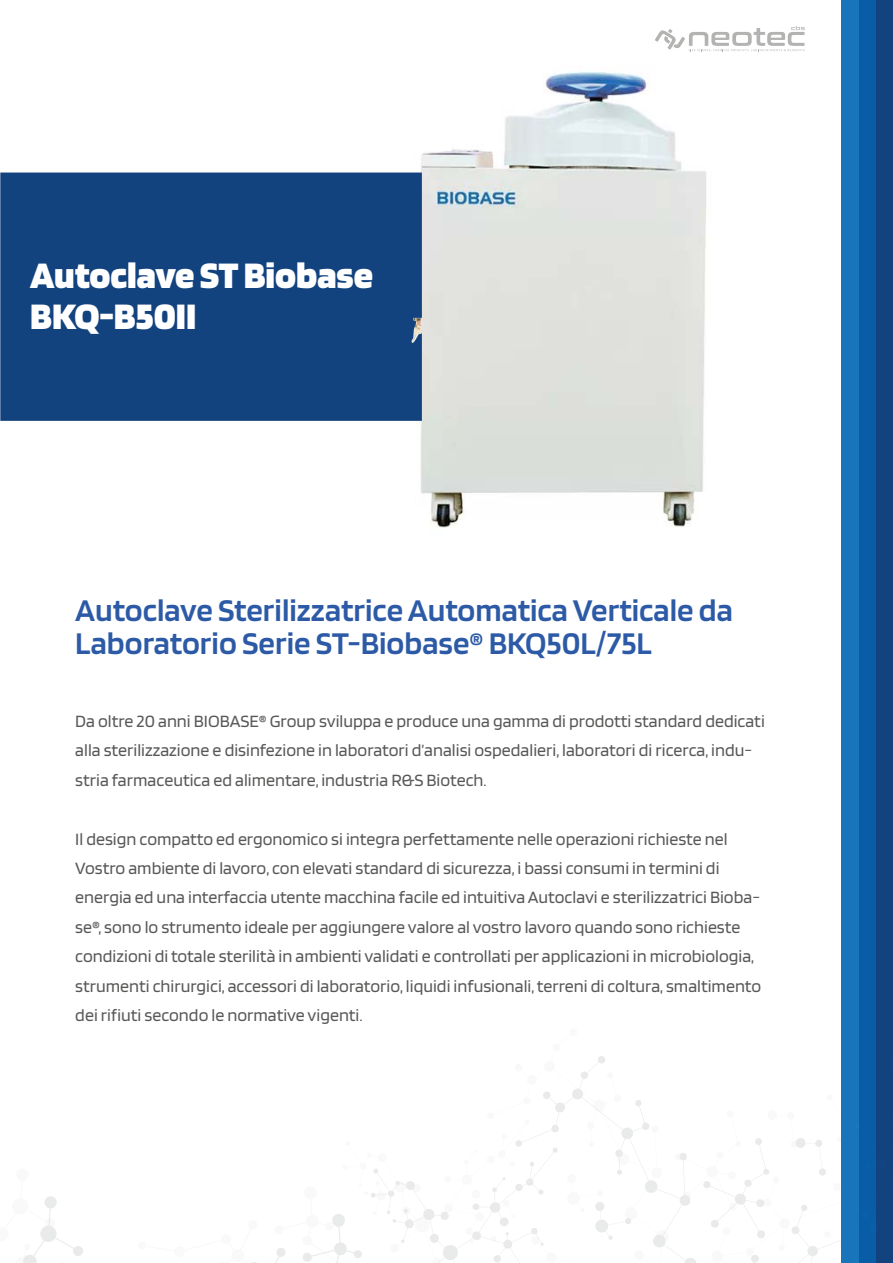
<style>
.page{position:relative;width:893px;height:1263px;background:#fff}
.page>*{position:absolute;margin:0;border:0;box-sizing:border-box;transform-origin:0 0}
.t1{font:800 39px/41.4px "Blinker";color:#fff}
.t2{font:600 33px/32.4px "Blinker";color:#2d5aa6}
.t3{font:18px/29.4px "Blinker";color:#585857}
</style>
<div class="page">
<img style="left:274px;top:72px;width:432px;height:456px">
<div style="left:876px;top:0;width:17px;height:1263px;background:#13437f"></div>
<div style="left:858px;top:0;width:18px;height:1263px;background:#095da6"></div>
<div style="left:841px;top:0;width:17px;height:1263px;background:#1975bb"></div>
<svg style="left:655px;top:26px;width:150px;height:26px"></svg>
<div style="left:0;top:173px;width:422px;height:248px;background:#13437f"></div>
<svg style="left:23px;top:1169px;width:455px;height:94px"></svg>
<svg style="left:478px;top:1055px;width:381px;height:208px"></svg>
<svg style="left:566px;top:1174px;width:66px;height:66px"></svg>
<svg style="left:675px;top:1110px;width:152px;height:129px"></svg>
<h1 class="t1" style="left:30px;top:255px;width:344px">Autoclave ST Biobase<br>BKQ-B50II</h1>
<h2 class="t2" style="left:75px;top:595px;width:659px">Autoclave Sterilizzatrice Automatica Verticale da<br>Laboratorio Serie ST-Biobase® BKQ50L/75L</h2>
<p class="t3" style="left:75px;top:707px;width:691px">Da oltre 20 anni BIOBASE® Group sviluppa e produce una gamma di prodotti standard dedicati alla sterilizzazione e disinfezione in laboratori d’analisi ospedalieri, laboratori di ricerca, indu&shy;stria farmaceutica ed alimentare, industria R&amp;S Biotech.</p>
<p class="t3" style="left:75px;top:824px;width:687px">Il design compatto ed ergonomico si integra perfettamente nelle operazioni richieste nel Vostro ambiente di lavoro, con elevati standard di sicurezza, i bassi consumi in termini di energia ed una interfaccia utente macchina facile ed intuitiva Autoclavi e sterilizzatrici Bioba&shy;se®, sono lo strumento ideale per aggiungere valore al vostro lavoro quando sono richieste condizioni di totale sterilità in ambienti validati e controllati per applicazioni in microbiologia, strumenti chirurgici, accessori di laboratorio, liquidi infusionali, terreni di coltura, smaltimento dei rifiuti secondo le normative vigenti.</p>
</div>
